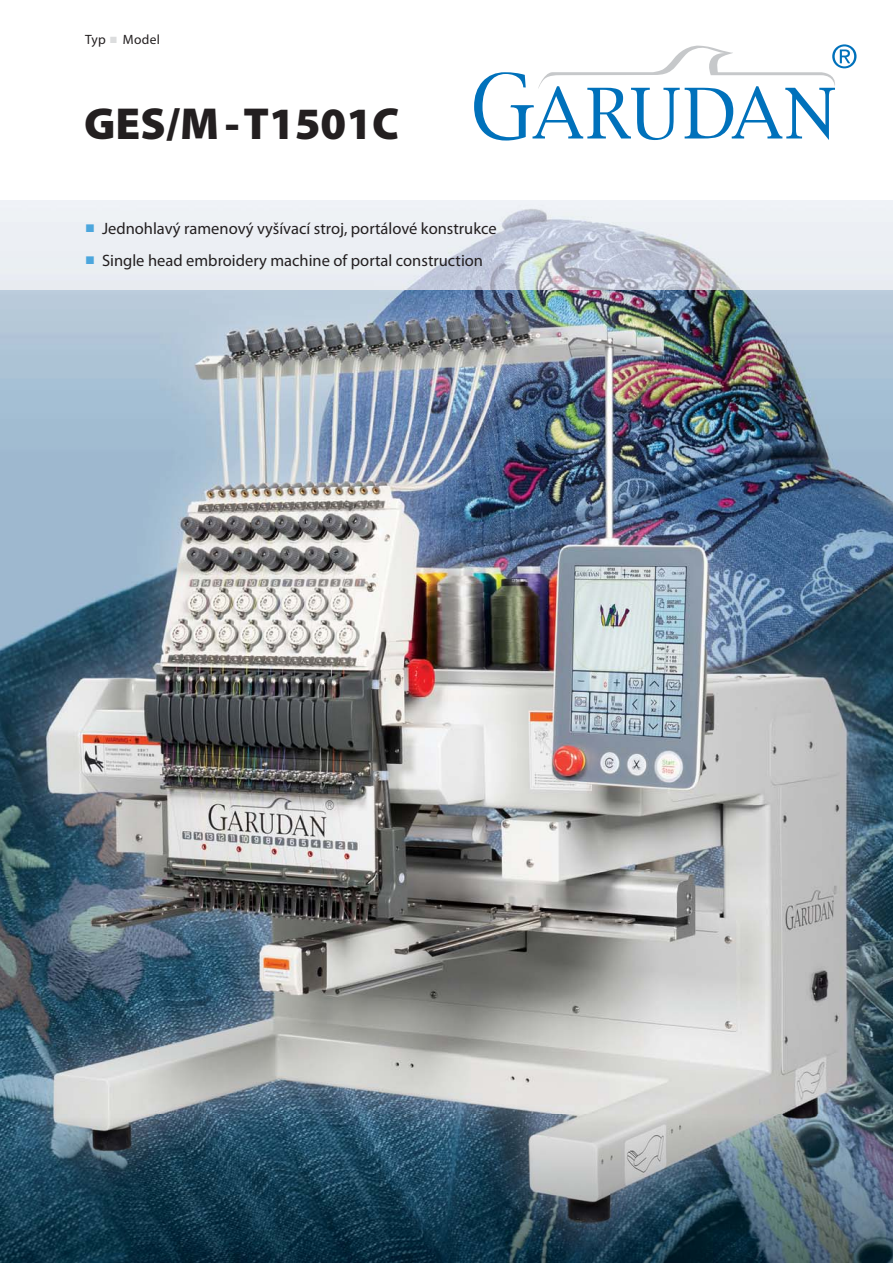
<style>
.page{position:relative;width:893px;height:1263px;background:#fff}
.page>*{position:absolute;margin:0;border:0;box-sizing:border-box;transform-origin:0 0}
.t1{font:900 45px "Myriad Pro";color:#231f20}
.t2{font:16.5px "Myriad Pro";color:#231f20}
.t3{font:13.5px "Myriad Pro";letter-spacing:.025em;color:#231f20}
.s1{font-family:"Arial";font-weight:900;color:#dcddde}
.s2{font-family:"Arial";font-weight:900;color:#4ba6dd}
</style>
<div class="page">
<img style="left:0;top:289px;width:893px;height:825px">
<img style="left:0;top:200px;width:893px;height:89px">
<svg style="left:474px;top:44px;width:382px;height:97px"></svg>
<img style="left:0;top:1114px;width:893px;height:149px">
<p class="t3" style="left:85px;top:35px;width:76px">Typ <span class="s1">■</span> Model</p>
<h1 class="t1" style="left:84px;top:107px;width:317px">GES/M - T1501C</h1>
<p class="t2" style="left:85px;top:222px;width:413px"><span class="s2">■</span> Jednohlavý ramenový vyšívací stroj, portálové konstrukce</p>
<p class="t2" style="left:85px;top:254px;width:400px"><span class="s2">■</span> Single head embroidery machine of portal construction</p>
</div>
